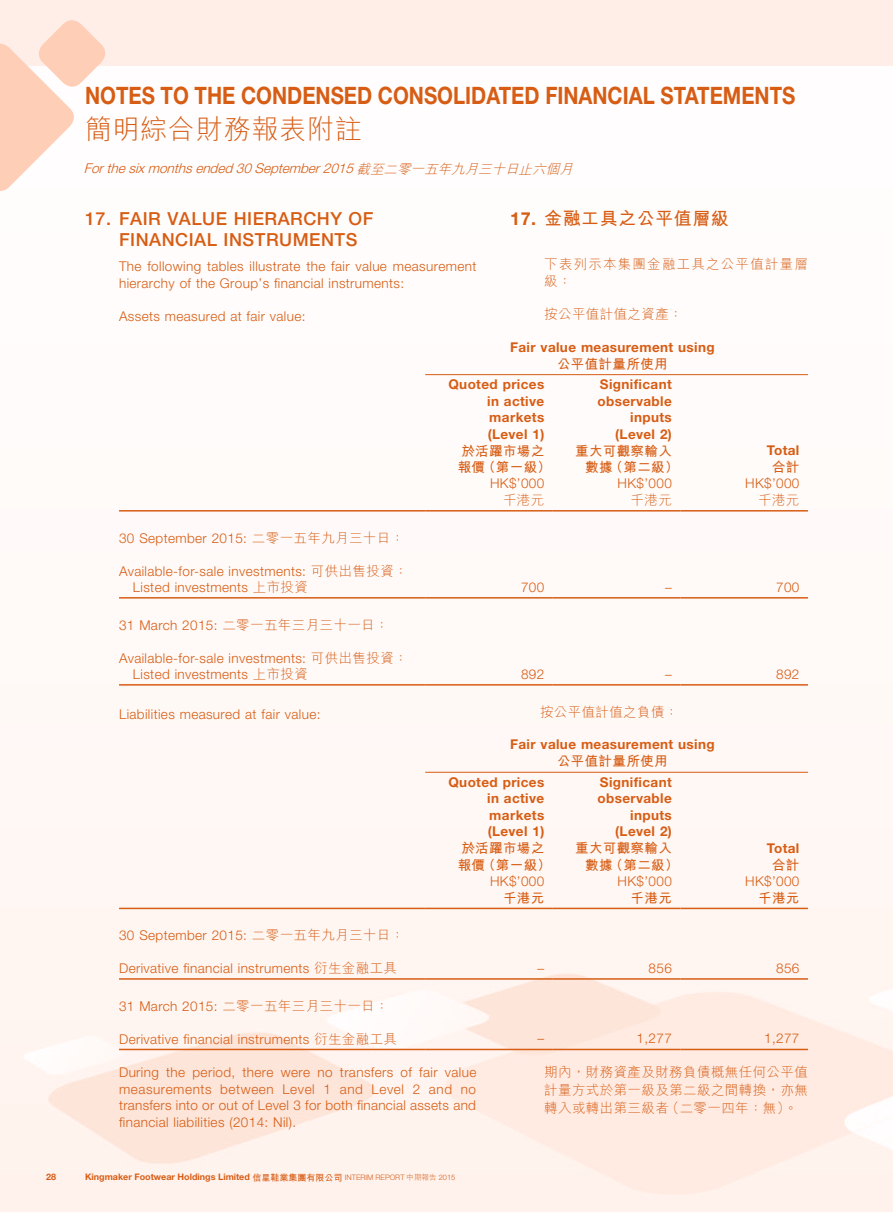
<style>
.page{position:relative;width:893px;height:1212px;background:#fff}
.page>*{position:absolute;margin:0;border:0;box-sizing:border-box;transform-origin:0 0}
.t1{font:300 27px "M Hei HK";letter-spacing:.03em;color:#d75d14}
.t2{font:700 24px "Helvetica Neue LT Std";color:#d75d14;scale:.85 1}
.t3{font:500 18px/21px "Helvetica Neue LT Std";letter-spacing:.03em;color:#d75d14}
.t4{font:700 18px "M Hei HK";letter-spacing:.03em;color:#d75d14}
.t5{font:300 13.5px/16.5px "Helvetica Neue LT Std";letter-spacing:.03em;color:#d75d14}
.t6{font:700 13.5px "Helvetica Neue LT Std";letter-spacing:.03em;color:#d75d14}
.t7{font:300 13.5px/18px "M Hei HK";letter-spacing:.03em;color:#d75d14;text-align:justify}
.t8{font:700 13.5px "M Hei HK";letter-spacing:.03em;color:#d75d14}
.t9{font:italic 300 13.5px "Helvetica Neue LT Std";color:#d75d14}
.t10{font:300 13.5px/16.5px "M Hei HK";letter-spacing:.09em;color:#d75d14}
.t11{font:700 9px "Helvetica Neue LT Std";color:#d75d14}
.s1{font-family:"M Hei HK"}
.s2{font-family:"Helvetica Neue LT Std"}
.s3{font-weight:300;font-size:7.5px}
.s4{font-family:"M Hei HK";font-weight:300;font-size:7.5px}
</style>
<div class="page">
<div style="left:0;top:0;width:893px;height:66px;background:#ffeee7"></div>
<svg style="left:0;top:20px;width:106px;height:172px"></svg>
<hr style="left:425px;top:374px;width:383px;height:1px;background:#d75d14">
<hr style="left:119px;top:510px;width:306px;height:1px;background:#d75d14">
<hr style="left:425px;top:510px;width:128px;height:1px;background:#d75d14">
<hr style="left:553px;top:510px;width:127px;height:1px;background:#d75d14">
<hr style="left:680px;top:510px;width:128px;height:1px;background:#d75d14">
<hr style="left:119px;top:597px;width:306px;height:1px;background:#d75d14">
<hr style="left:425px;top:597px;width:128px;height:1px;background:#d75d14">
<hr style="left:553px;top:597px;width:127px;height:1px;background:#d75d14">
<hr style="left:680px;top:597px;width:128px;height:1px;background:#d75d14">
<hr style="left:119px;top:684px;width:306px;height:2px;background:#d75d14">
<hr style="left:425px;top:684px;width:128px;height:2px;background:#d75d14">
<hr style="left:553px;top:684px;width:127px;height:2px;background:#d75d14">
<hr style="left:680px;top:684px;width:128px;height:2px;background:#d75d14">
<hr style="left:425px;top:772px;width:383px;height:1px;background:#d75d14">
<hr style="left:119px;top:908px;width:306px;height:1px;background:#d75d14">
<hr style="left:425px;top:908px;width:128px;height:1px;background:#d75d14">
<hr style="left:553px;top:908px;width:127px;height:1px;background:#d75d14">
<hr style="left:680px;top:908px;width:128px;height:1px;background:#d75d14">
<hr style="left:119px;top:978px;width:306px;height:2px;background:#d75d14">
<hr style="left:425px;top:978px;width:128px;height:2px;background:#d75d14">
<hr style="left:553px;top:978px;width:127px;height:2px;background:#d75d14">
<hr style="left:680px;top:978px;width:128px;height:2px;background:#d75d14">
<hr style="left:119px;top:1049px;width:306px;height:1px;background:#d75d14">
<hr style="left:425px;top:1049px;width:128px;height:1px;background:#d75d14">
<hr style="left:553px;top:1049px;width:127px;height:1px;background:#d75d14">
<hr style="left:680px;top:1049px;width:128px;height:1px;background:#d75d14">
<h2 class="t2" style="left:85px;top:81px;width:837px">NOTES TO THE CONDENSED CONSOLIDATED FINANCIAL STATEMENTS</h2>
<h1 class="t1" style="left:85px;top:110px;width:278px">簡明綜合財務報表附註</h1>
<p class="t9" style="left:84px;top:160px;width:495px">Forthesixmonthsended30September2015<span class="s1">截至二零一五年九月三十日止六個月</span></p>
<h3 class="t3" style="left:119px;top:208px;width:243px;text-indent:-34px">17. FAIR VALUE HIERARCHY OF<br>FINANCIAL</h3>
<h3 class="t3" style="left:224px;top:229px;width:13px">INSTRUMENTS</h3>
<p class="t5" style="left:119px;top:258px;width:359px">The following tables illustrate the fair value measurement hierarchy of the Group’s financial instruments:</p>
<p class="t5" style="left:119px;top:308px;width:188px">Assets measured at fair value:</p>
<h3 class="t4" style="left:510px;top:206px;width:220px"><span class="s2">17.</span> 金融工具之公平值層級</h3>
<p class="t10" style="left:544px;top:255px;width:265px">下表列示本集團金融工具之公平值計量層級：</p>
<p class="t7" style="left:544px;top:304px;width:140px">按公平值計值之資產：</p>
<p class="t5" style="left:119px;top:529px;width:287px">30 September 2015: <span class="s1">二零一五年九月三十日：</span></p>
<p class="t5" style="left:133px;top:562px;width:276px;text-indent:-14px">Available-for-sale investments: <span class="s1">可供出售投資：<br></span>Listed investments <span class="s1">上市投資</span></p>
<p class="t5" style="left:119px;top:616px;width:271px">31 March 2015: <span class="s1">二零一五年三月三十一日：</span></p>
<p class="t5" style="left:133px;top:649px;width:276px;text-indent:-14px">Available-for-sale investments: <span class="s1">可供出售投資：<br></span>Listed investments <span class="s1">上市投資</span></p>
<p class="t6" style="left:510px;top:338px;width:206px">Fair value measurement using</p>
<p class="t8" style="left:557px;top:354px;width:112px">公平值計量所使用</p>
<p class="t6" style="left:448px;top:376px;width:97px">Quoted prices</p>
<p class="t6" style="left:600px;top:376px;width:73px">Significant</p>
<p class="t6" style="left:487px;top:393px;width:59px">in active</p>
<p class="t6" style="left:597px;top:393px;width:76px">observable</p>
<p class="t6" style="left:489px;top:409px;width:56px">markets</p>
<p class="t6" style="left:630px;top:409px;width:43px">inputs</p>
<p class="t6" style="left:488px;top:426px;width:58px">(Level 1)</p>
<p class="t6" style="left:615px;top:426px;width:58px">(Level 2)</p>
<p class="t8" style="left:461px;top:441px;width:84px">於活躍市場之</p>
<p class="t8" style="left:575px;top:441px;width:98px">重大可觀察輸入</p>
<p class="t6" style="left:767px;top:442px;width:34px">Total</p>
<p class="t8" style="left:458px;top:457px;width:95px">報價（第一級）</p>
<p class="t8" style="left:585px;top:457px;width:95px">數據（第二級）</p>
<p class="t8" style="left:772px;top:457px;width:29px">合計</p>
<p class="t5" style="left:490px;top:475px;width:56px">HK$’000</p>
<p class="t5" style="left:618px;top:475px;width:56px">HK$’000</p>
<p class="t5" style="left:745px;top:475px;width:56px">HK$’000</p>
<p class="t7" style="left:503px;top:491px;width:43px">千港元</p>
<p class="t7" style="left:631px;top:491px;width:43px">千港元</p>
<p class="t7" style="left:758px;top:491px;width:43px">千港元</p>
<p class="t5" style="left:521px;top:578px;width:25px">700</p>
<p class="t5" style="left:665px;top:578px;width:8px">–</p>
<p class="t5" style="left:776px;top:578px;width:25px">700</p>
<p class="t5" style="left:521px;top:665px;width:25px">892</p>
<p class="t5" style="left:665px;top:665px;width:8px">–</p>
<p class="t5" style="left:776px;top:665px;width:25px">892</p>
<p class="t5" style="left:119px;top:705px;width:203px">Liabilities measured at fair value:</p>
<p class="t7" style="left:540px;top:702px;width:140px">按公平值計值之負債：</p>
<p class="t6" style="left:510px;top:736px;width:206px">Fair value measurement using</p>
<p class="t8" style="left:557px;top:752px;width:112px">公平值計量所使用</p>
<p class="t6" style="left:448px;top:774px;width:97px">Quoted prices</p>
<p class="t6" style="left:600px;top:774px;width:73px">Significant</p>
<p class="t6" style="left:487px;top:790px;width:59px">in active</p>
<p class="t6" style="left:597px;top:790px;width:76px">observable</p>
<p class="t6" style="left:489px;top:807px;width:56px">markets</p>
<p class="t6" style="left:630px;top:807px;width:43px">inputs</p>
<p class="t6" style="left:488px;top:823px;width:58px">(Level 1)</p>
<p class="t6" style="left:615px;top:823px;width:58px">(Level 2)</p>
<p class="t8" style="left:461px;top:839px;width:84px">於活躍市場之</p>
<p class="t8" style="left:575px;top:839px;width:98px">重大可觀察輸入</p>
<p class="t6" style="left:767px;top:840px;width:34px">Total</p>
<p class="t8" style="left:458px;top:855px;width:95px">報價（第一級）</p>
<p class="t8" style="left:585px;top:855px;width:95px">數據（第二級）</p>
<p class="t8" style="left:772px;top:855px;width:29px">合計</p>
<p class="t5" style="left:490px;top:872px;width:56px">HK$’000</p>
<p class="t5" style="left:618px;top:872px;width:56px">HK$’000</p>
<p class="t5" style="left:745px;top:872px;width:56px">HK$’000</p>
<p class="t8" style="left:503px;top:888px;width:43px">千港元</p>
<p class="t8" style="left:631px;top:888px;width:43px">千港元</p>
<p class="t8" style="left:758px;top:888px;width:43px">千港元</p>
<p class="t5" style="left:119px;top:927px;width:287px">30 September 2015: <span class="s1">二零一五年九月三十日：</span></p>
<p class="t5" style="left:119px;top:960px;width:280px">Derivative financial instruments <span class="s1">衍生金融工具</span></p>
<p class="t5" style="left:538px;top:959px;width:8px">–</p>
<p class="t5" style="left:649px;top:959px;width:25px">856</p>
<p class="t5" style="left:776px;top:959px;width:25px">856</p>
<p class="t5" style="left:119px;top:998px;width:271px">31 March 2015: <span class="s1">二零一五年三月三十一日：</span></p>
<p class="t5" style="left:119px;top:1030px;width:280px">Derivative financial instruments <span class="s1">衍生金融工具</span></p>
<p class="t5" style="left:538px;top:1030px;width:8px">–</p>
<p class="t5" style="left:637px;top:1030px;width:37px">1,277</p>
<p class="t5" style="left:764px;top:1030px;width:37px">1,277</p>
<p class="t5" style="left:119px;top:1064px;width:359px;text-align:justify">During the period, there were no transfers of fair value measurements between Level 1 and Level 2 and no transfers into or out of Level 3 for both financial assets and financial liabilities (2014: Nil).</p>
<p class="t7" style="left:544px;top:1062px;width:265px">期內，財務資產及財務負債概無任何公平值計量方式於第一級及第二級之間轉換，亦無轉入或轉出第三級者（二零一四年：無）。</p>
<p class="t11" style="left:46px;top:1171px;width:12px">28</p>
<p class="t11" style="left:85px;top:1171px;width:372px">Kingmaker Footwear Holdings Limited <span class="s1">信星鞋業集團有限公司</span> <span class="s3">INTERIM REPORT</span> <span class="s4">中期報告</span> <span class="s3">2015</span></p>
</div>
